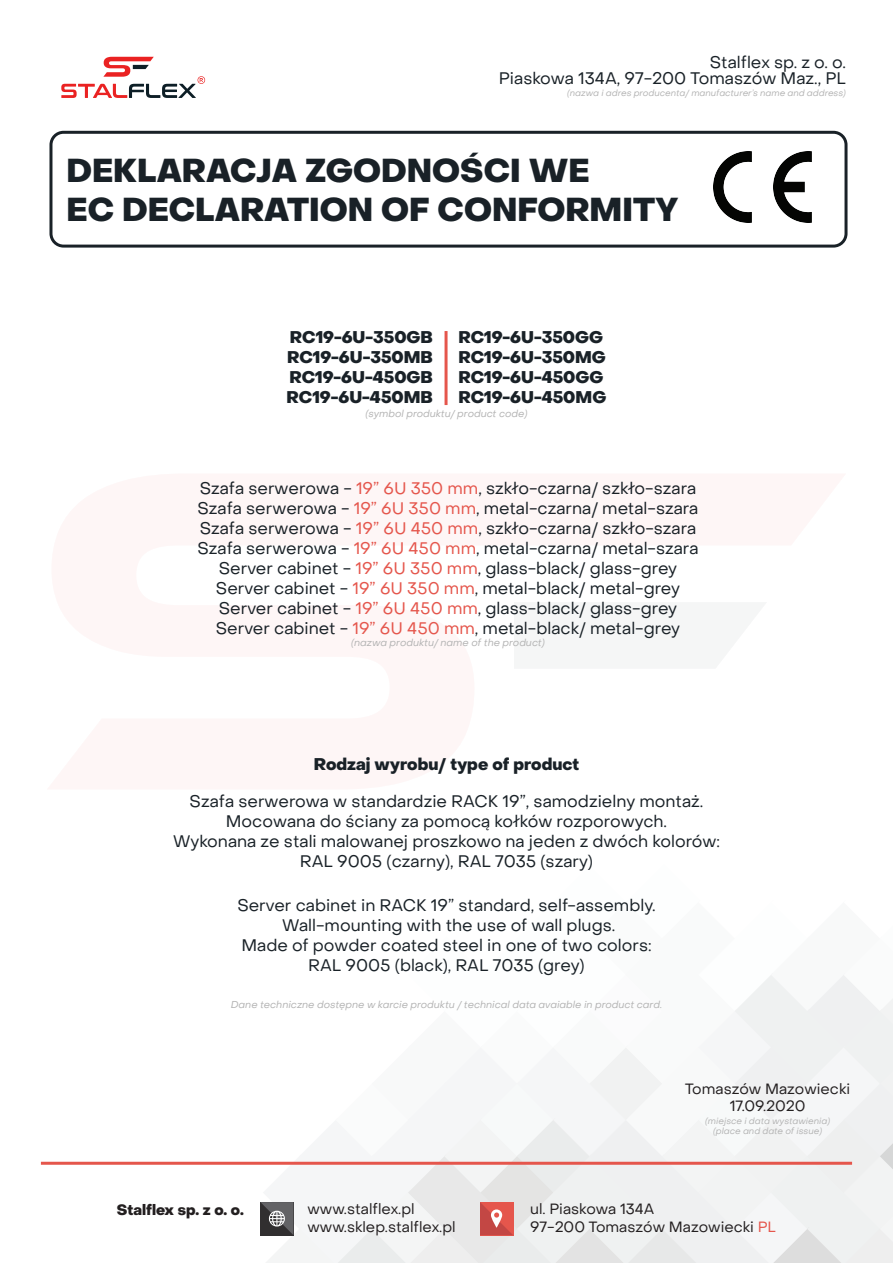
<style>
.page{position:relative;width:893px;height:1263px;background:#fff}
.page>*{position:absolute;margin:0;border:0;box-sizing:border-box;transform-origin:0 0}
.t1{font:800 32.55px/39px "Object Sans";color:#192127}
.t2{font:16.65px/20px "Object Sans";color:#192127;text-align:center}
.t3{font:800 16.65px/20px "Object Sans";color:#192127;text-align:justify}
.t4{font:14.85px/17.7px "Object Sans";color:#231f20}
.t5{font:800 14.85px "Object Sans";color:#231f20}
.t6{font:italic 9.9px "Object Sans";color:#b3b3b3}
.t7{font:italic 8.85px/10.6px "Object Sans";color:#b3b3b3;text-align:center}
.s1{color:#e5564c}
</style>
<div class="page">
<div style="left:49px;top:131px;width:798px;height:117px;border:3px solid #192127;border-radius:13px"></div>
<img style="left:713px;top:151px;width:99px;height:71px">
<svg style="left:61px;top:57px;width:144px;height:41px"></svg>
<hr style="left:41px;top:1162px;width:811px;height:3px;background:#e5564c">
<svg style="left:260px;top:975px;width:633px;height:288px"></svg>
<hr style="left:445px;top:331px;width:3px;height:74px;background:#e5564c">
<p class="t2" style="left:710px;top:52px;width:138px">Stalflex sp. z o. o.</p>
<p class="t7" style="left:567px;top:87px;width:280px">(nazwa i adres producenta/ manufacturer’s name and address)</p>
<p class="t2" style="left:499px;top:68px;width:349px">Piaskowa 134A, 97-200 Tomaszów Maz., PL</p>
<h1 class="t1" style="left:67px;top:152px;width:613px">DEKLARACJA ZGODNOŚCI WE<br>EC DECLARATION OF CONFORMITY</h1>
<p class="t3" style="left:287px;top:327px;width:148px">RC19-6U-350GB RC19-6U-350MB RC19-6U-450GB RC19-6U-450MB</p>
<p class="t3" style="left:458px;top:327px;width:150px;text-align:left">RC19-6U-350GG<br>RC19-6U-350MG<br>RC19-6U-450GG<br>RC19-6U-450MG</p>
<p class="t6" style="left:365px;top:408px;width:164px">(symbol produktu/ product code)</p>
<p class="t2" style="left:197px;top:478px;width:503px">Szafa serwerowa - <span class="s1">19” 6U 350 mm</span>, szkło-czarna/ szkło-szara Szafa serwerowa - <span class="s1">19” 6U 350 mm</span>, metal-czarna/ metal-szara Szafa serwerowa - <span class="s1">19” 6U 450 mm</span>, szkło-czarna/ szkło-szara Szafa serwerowa - <span class="s1">19” 6U 450 mm</span>, metal-czarna/ metal-szara Server cabinet - <span class="s1">19” 6U 350 mm</span>, glass-black/ glass-grey Server cabinet - <span class="s1">19” 6U 350 mm</span>, metal-black/ metal-grey Server cabinet - <span class="s1">19” 6U 450 mm</span>, glass-black/ glass-grey Server cabinet - <span class="s1">19” 6U 450 mm</span>, metal-black/ metal-grey</p>
<p class="t6" style="left:351px;top:637px;width:195px">(nazwa produktu/ name of the product)</p>
<p class="t3" style="left:314px;top:754px;width:267px">Rodzaj wyrobu/ type of product</p>
<p class="t2" style="left:173px;top:791px;width:549px">Szafa serwerowa w standardzie RACK 19”, samodzielny montaż.<br>Mocowana do ściany za pomocą kołków rozporowych.<br>Wykonana ze stali malowanej proszkowo na jeden z dwóch kolorów:<br>RAL 9005 (czarny), RAL 7035 (szary)</p>
<p class="t2" style="left:237px;top:896px;width:420px">Server cabinet in RACK 19” standard, self-assembly.<br>Wall-mounting with the use of wall plugs.<br>Made of powder coated steel in one of two colors:<br>RAL 9005 (black), RAL 7035 (grey)</p>
<p class="t6" style="left:231px;top:999px;width:433px">Dane techniczne dostępne w karcie produktu / technical data avaiable in product card.</p>
<p class="t4" style="left:685px;top:1079px;width:167px;text-align:center">Tomaszów Mazowiecki<br>17.09.2020</p>
<p class="t7" style="left:705px;top:1115px;width:126px">(miejsce i data wystawienia) (place and date of issue)</p>
<p class="t4" style="left:308px;top:1200px;width:150px">www.stalflex.pl www.sklep.stalflex.pl</p>
<p class="t5" style="left:117px;top:1200px;width:128px">Stalflex sp. z o. o.</p>
<p class="t4" style="left:530px;top:1200px;width:247px">ul. Piaskowa 134A<br>97-200 Tomaszów Mazowiecki <span class="s1">PL</span></p>
</div>
